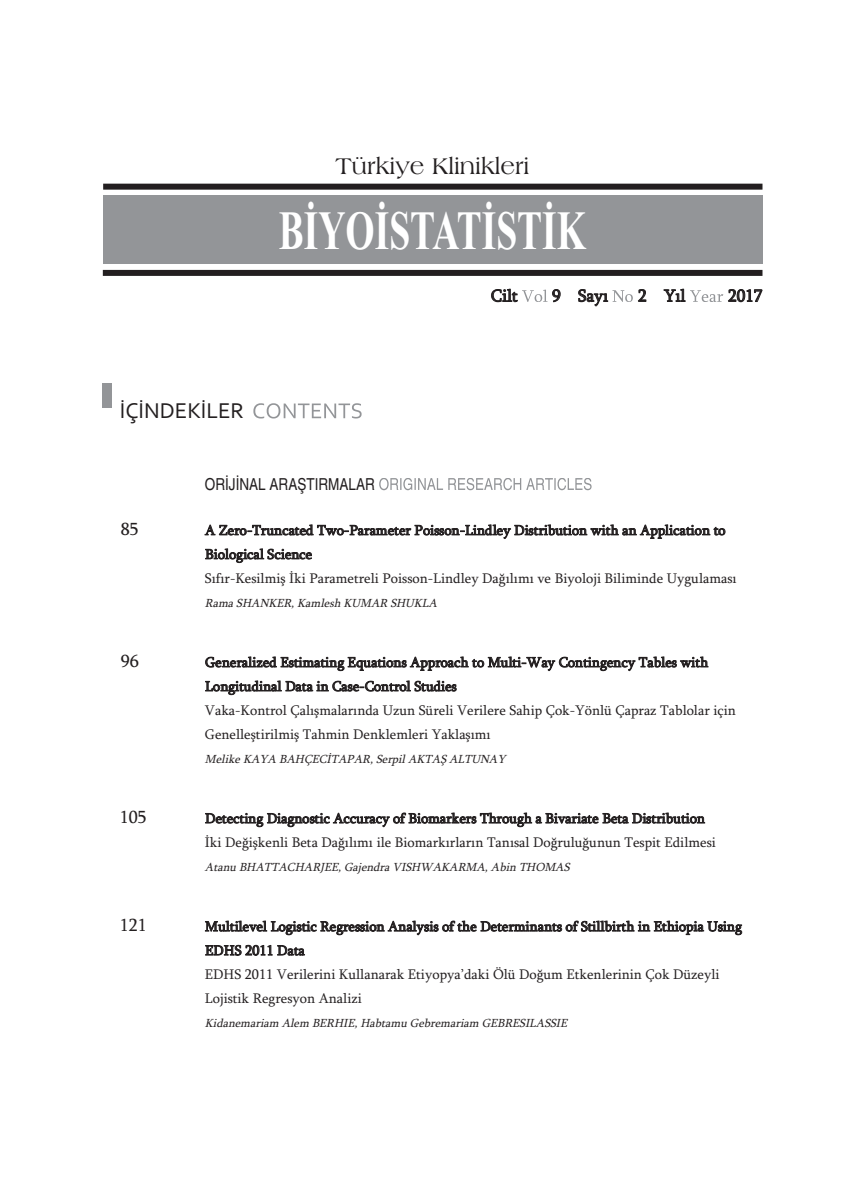
<style>
.page{position:relative;width:865px;height:1197px;background:#fff}
.page>*{position:absolute;margin:0;border:0;box-sizing:border-box;transform-origin:0 0}
.t1{font:700 55.35px "Times New Roman";color:#fff;scale:.68 1}
.t2{font:24px "Americana BT Roman";color:#231f20}
.t3{font:22.5px "Corbel";color:#231f20}
.t4{font:18px "Sylfaen";color:#231f20}
.t5{font:17.25px "Sylfaen";color:#231f20}
.t6{font:condensed 16.5px "Helvetica";color:#231f20}
.t7{font:14.25px/24px "Sylfaen";color:#231f20}
.t8{font:italic 12px "Sylfaen";color:#231f20}
</style>
<div class="page">
<svg style="left:379px;top:478px;width:156px;height:12px"></svg>
<svg style="left:253px;top:403px;width:108px;height:15px"></svg>
<div style="left:103px;top:383px;width:9px;height:25px;background:#939598"></div>
<div style="left:103px;top:195px;width:659px;height:68px;background:#939598"></div>
<div style="left:103px;top:184px;width:659px;height:6px;background:#231f20"></div>
<div style="left:103px;top:270px;width:659px;height:6px;background:#231f20"></div>
<svg style="left:522px;top:289px;width:25px;height:13px"></svg>
<svg style="left:612px;top:290px;width:21px;height:12px"></svg>
<svg style="left:690px;top:290px;width:33px;height:12px"></svg>
<h2 class="t2" style="left:335px;top:152px;width:195px">Türkiye Klinikleri</h2>
<h1 class="t1" style="left:279px;top:198px;width:453px">BİYOİSTATİSTİK</h1>
<p class="t5" style="left:491px;top:285px;width:28px">Cilt</p>
<p class="t5" style="left:552px;top:285px;width:57px">9 Sayı</p>
<p class="t5" style="left:638px;top:285px;width:49px">2 Yıl</p>
<p class="t5" style="left:728px;top:285px;width:36px">2017</p>
<h3 class="t3" style="left:120px;top:397px;width:126px">İÇİNDEKİLER</h3>
<p class="t6" style="left:205px;top:474px;width:171px">ORİJİNAL ARAŞTIRMALAR</p>
<p class="t4" style="left:121px;top:518px;width:19px">85</p>
<p class="t7" style="left:205px;top:518px;width:533px">A Zero-Truncated Two-Parameter Poisson-Lindley Distribution with an Application to<br>Biological Science<br>Sıfır-Kesilmiş İki Parametreli Poisson-Lindley Dağılımı ve Biyoloji Biliminde Uygulaması</p>
<p class="t8" style="left:205px;top:596px;width:237px">Rama SHANKER, Kamlesh KUMAR SHUKLA</p>
<p class="t4" style="left:121px;top:650px;width:19px">96</p>
<p class="t7" style="left:205px;top:650px;width:532px">Generalized Estimating Equations Approach to Multi-Way Contingency Tables with Longitudinal Data in Case-Control Studies<br>Vaka-Kontrol Çalışmalarında Uzun Süreli Verilere Sahip Çok-Yönlü Çapraz Tablolar için Genelleştirilmiş Tahmin Denklemleri Yaklaşımı</p>
<p class="t8" style="left:205px;top:752px;width:305px">Melike KAYA BAHÇECİTAPAR, Serpil AKTAŞ ALTUNAY</p>
<p class="t4" style="left:120px;top:806px;width:28px">105</p>
<p class="t7" style="left:205px;top:806px;width:512px">Detecting Diagnostic Accuracy of Biomarkers Through a Bivariate Beta Distribution<br>İki Değişkenli Beta Dağılımı ile Biomarkırların Tanısal Doğruluğunun Tespit Edilmesi</p>
<p class="t8" style="left:205px;top:860px;width:369px">Atanu BHATTACHARJEE, Gaj endra VISHWAKARMA, Abin THOMAS</p>
<p class="t4" style="left:120px;top:914px;width:28px">121</p>
<p class="t7" style="left:205px;top:914px;width:538px">Multilevel Logistic Regression Analysis of the Determinants of Stillbirth in Ethiopia Using EDHS 2011 Data<br>EDHS 2011 Verilerini Kullanarak Etiyopya’daki Ölü Doğum Etkenlerinin Çok Düzeyli Lojistik Regresyon Analizi</p>
<p class="t8" style="left:205px;top:1016px;width:367px">Kidanemariam Alem BERHIE, Habtamu Gebremariam GEBRESILASSIE</p>
</div>
